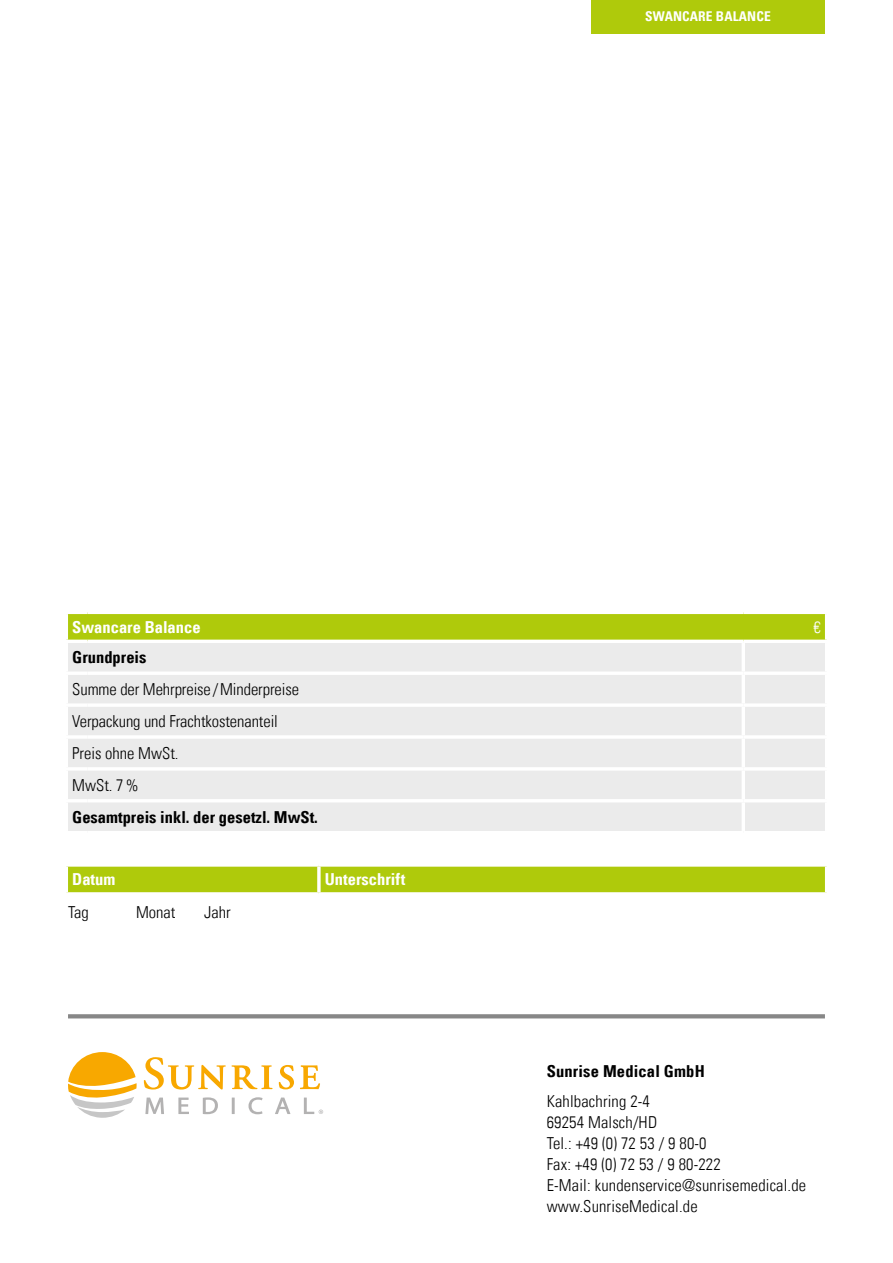
<style>
.page{position:relative;width:893px;height:1263px;background:#fff}
.page>*{position:absolute;margin:0;border:0;box-sizing:border-box;transform-origin:0 0}
.t1{font:16.5px/21px "Univers Com 47 Light Cond";letter-spacing:.01em;color:#000}
.t2{font:16.5px "Univers Com 67 Bold Cond";color:#000}
.t3{font:16.5px "Univers Com 67 Bold Cond";color:#fff}
.t4{font:16.5px "Univers Com 47 Light Cond";color:#fff}
.t5{font:13.5px "Univers Com 67 Bold Cond";letter-spacing:.01em;color:#fff}
</style>
<div class="page">
<svg style="left:68px;top:614px;width:757px;height:26px;background:#b0ca0f"></svg>
<div style="left:68px;top:643px;width:757px;height:188px;background:#ebebeb"></div>
<hr style="left:65px;top:671px;width:23px;height:4px;background:#fff">
<hr style="left:88px;top:671px;width:655px;height:4px;background:#fff">
<hr style="left:65px;top:703px;width:23px;height:4px;background:#fff">
<hr style="left:88px;top:703px;width:655px;height:4px;background:#fff">
<hr style="left:65px;top:735px;width:23px;height:4px;background:#fff">
<hr style="left:88px;top:735px;width:655px;height:4px;background:#fff">
<hr style="left:65px;top:767px;width:23px;height:3px;background:#fff">
<hr style="left:88px;top:767px;width:655px;height:3px;background:#fff">
<hr style="left:65px;top:799px;width:23px;height:3px;background:#fff">
<hr style="left:88px;top:799px;width:655px;height:3px;background:#fff">
<hr style="left:742px;top:643px;width:3px;height:28px;background:#fff">
<hr style="left:743px;top:671px;width:85px;height:4px;background:#fff">
<hr style="left:742px;top:675px;width:3px;height:28px;background:#fff">
<hr style="left:743px;top:703px;width:85px;height:4px;background:#fff">
<hr style="left:742px;top:707px;width:3px;height:28px;background:#fff">
<hr style="left:743px;top:735px;width:85px;height:4px;background:#fff">
<hr style="left:742px;top:739px;width:3px;height:28px;background:#fff">
<hr style="left:743px;top:767px;width:85px;height:3px;background:#fff">
<hr style="left:742px;top:770px;width:3px;height:29px;background:#fff">
<hr style="left:743px;top:799px;width:85px;height:3px;background:#fff">
<hr style="left:742px;top:802px;width:3px;height:29px;background:#fff">
<div style="left:68px;top:867px;width:757px;height:25px;background:#afca0b"></div>
<svg style="left:66px;top:892px;width:253px;height:2px"></svg>
<svg style="left:319px;top:866px;width:508px;height:1px"></svg>
<svg style="left:317px;top:867px;width:4px;height:25px"></svg>
<svg style="left:319px;top:892px;width:508px;height:1px"></svg>
<svg style="left:66px;top:865px;width:253px;height:2px"></svg>
<svg style="left:68px;top:1014px;width:757px;height:4px;background:#8d8d8d"></svg>
<svg style="left:68px;top:1052px;width:69px;height:66px"></svg>
<svg style="left:144px;top:1057px;width:129px;height:32px"></svg>
<svg style="left:279px;top:1065px;width:15px;height:24px"></svg>
<svg style="left:300px;top:1065px;width:20px;height:24px"></svg>
<svg style="left:145px;top:1097px;width:19px;height:17px"></svg>
<svg style="left:178px;top:1097px;width:11px;height:17px"></svg>
<svg style="left:203px;top:1097px;width:15px;height:17px"></svg>
<svg style="left:232px;top:1097px;width:3px;height:17px"></svg>
<svg style="left:248px;top:1097px;width:15px;height:17px"></svg>
<svg style="left:275px;top:1097px;width:15px;height:17px"></svg>
<svg style="left:304px;top:1097px;width:19px;height:17px"></svg>
<div style="left:591px;top:0;width:234px;height:34px;background:#afca0b"></div>
<p class="t5" style="left:645px;top:8px;width:127px">SWANCARE BALANCE</p>
<p class="t3" style="left:72px;top:617px;width:130px">Swancare Balance</p>
<p class="t4" style="left:813px;top:617px;width:9px">€</p>
<p class="t2" style="left:72px;top:647px;width:76px">Grundpreis</p>
<p class="t1" style="left:72px;top:673px;width:228px;line-height:32px">Summe der Mehrpreise /Minderpreise<br>Verpackung und Frachtkostenanteil<br>Preis ohne MwSt.<br>MwSt. 7%</p>
<p class="t2" style="left:72px;top:807px;width:247px">Gesamtpreis inkl. der gesetzl. MwSt.</p>
<p class="t3" style="left:72px;top:869px;width:45px">Datum</p>
<p class="t3" style="left:325px;top:869px;width:82px">Unterschrift</p>
<p class="t1" style="left:68px;top:901px;width:22px">Tag</p>
<p class="t1" style="left:136px;top:901px;width:41px">Monat</p>
<p class="t1" style="left:204px;top:901px;width:28px">Jahr</p>
<p class="t2" style="left:547px;top:1061px;width:160px">Sunrise Medical GmbH</p>
<p class="t1" style="left:547px;top:1091px;width:261px">Kahlbachring 2-4<br>69254 Malsch/HD<br>Tel.: +49 (0) 72 53 / 9 80-0<br>Fax: +49 (0) 72 53 / 9 80-222<br>E-Mail: kundenservice@sunrisemedical.de www.SunriseMedical.de</p>
</div>
